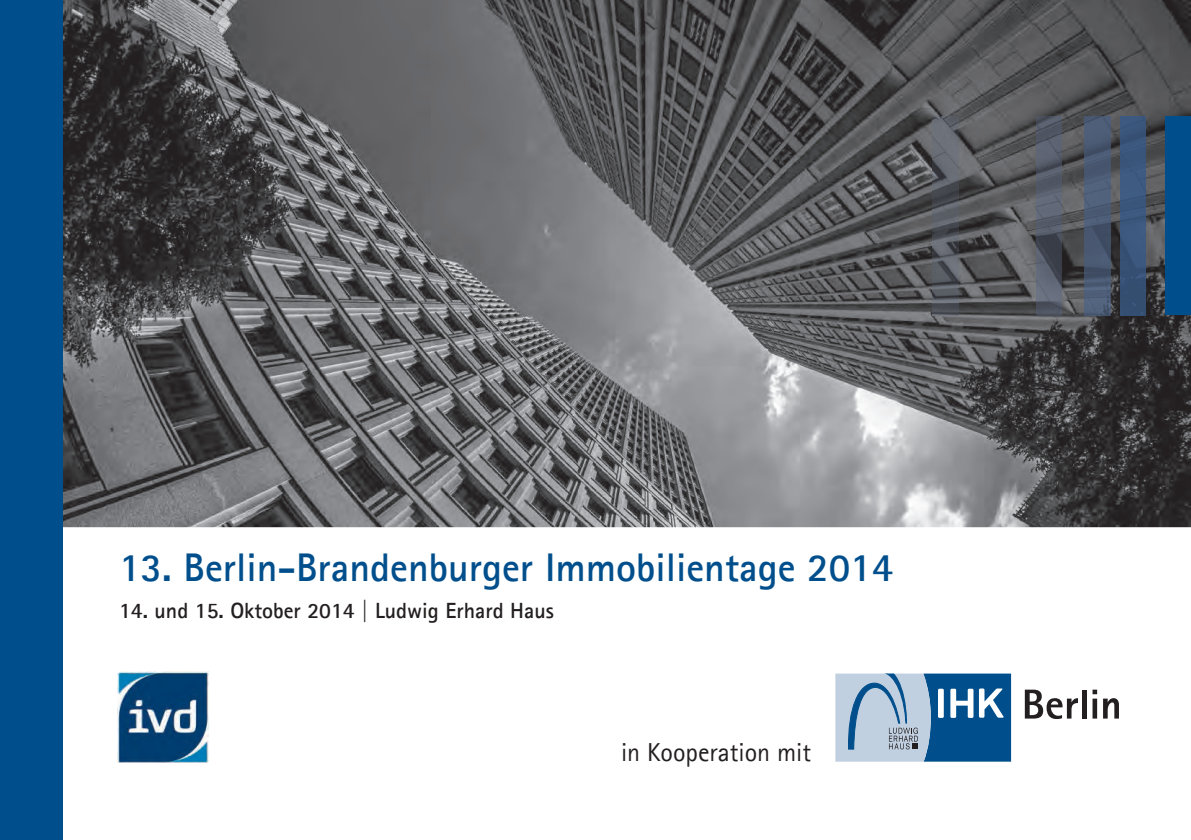
<style>
.page{position:relative;width:1191px;height:840px;background:#fff}
.page>*{position:absolute;margin:0;border:0;box-sizing:border-box;transform-origin:0 0}
.t1{font:700 40px "Agfa Rotis Sans Serif";color:#004f8c}
.t2{font:26px "Agfa Rotis Sans Serif";color:#231f20}
.t3{font:700 22px "Agfa Rotis Sans Serif";color:#231f20}
</style>
<div class="page">
<img style="left:62px;top:0;width:1129px;height:527px">
<div style="left:0;top:0;width:62px;height:839px;background:#004f8c"></div>
<img style="left:118px;top:671px;width:91px;height:91px">
<svg style="left:1024px;top:689px;width:54px;height:29px"></svg>
<div style="left:1081px;top:689px;width:5px;height:29px;background:#231f20"></div>
<svg style="left:1092px;top:689px;width:5px;height:4px"></svg>
<div style="left:1092px;top:698px;width:5px;height:20px;background:#231f20"></div>
<svg style="left:1103px;top:698px;width:16px;height:20px"></svg>
<svg style="left:835px;top:673px;width:176px;height:88px;background:#6b96b9"></svg>
<div style="left:1165px;top:116px;width:26px;height:199px;background:#004f8c"></div>
<img style="left:1120px;top:116px;width:25px;height:199px">
<img style="left:1084px;top:116px;width:26px;height:199px">
<img style="left:1036px;top:116px;width:26px;height:199px">
<img style="left:933px;top:116px;width:25px;height:199px">
<p class="t1" style="left:119px;top:542px;width:775px">13. Berlin-Brandenburger Immobilientage 2014</p>
<p class="t3" style="left:119px;top:596px;width:436px">14. und 15. Oktober 2014 | Ludwig Erhard Haus</p>
<p class="t2" style="left:621px;top:736px;width:192px">in Kooperation mit</p>
</div>
